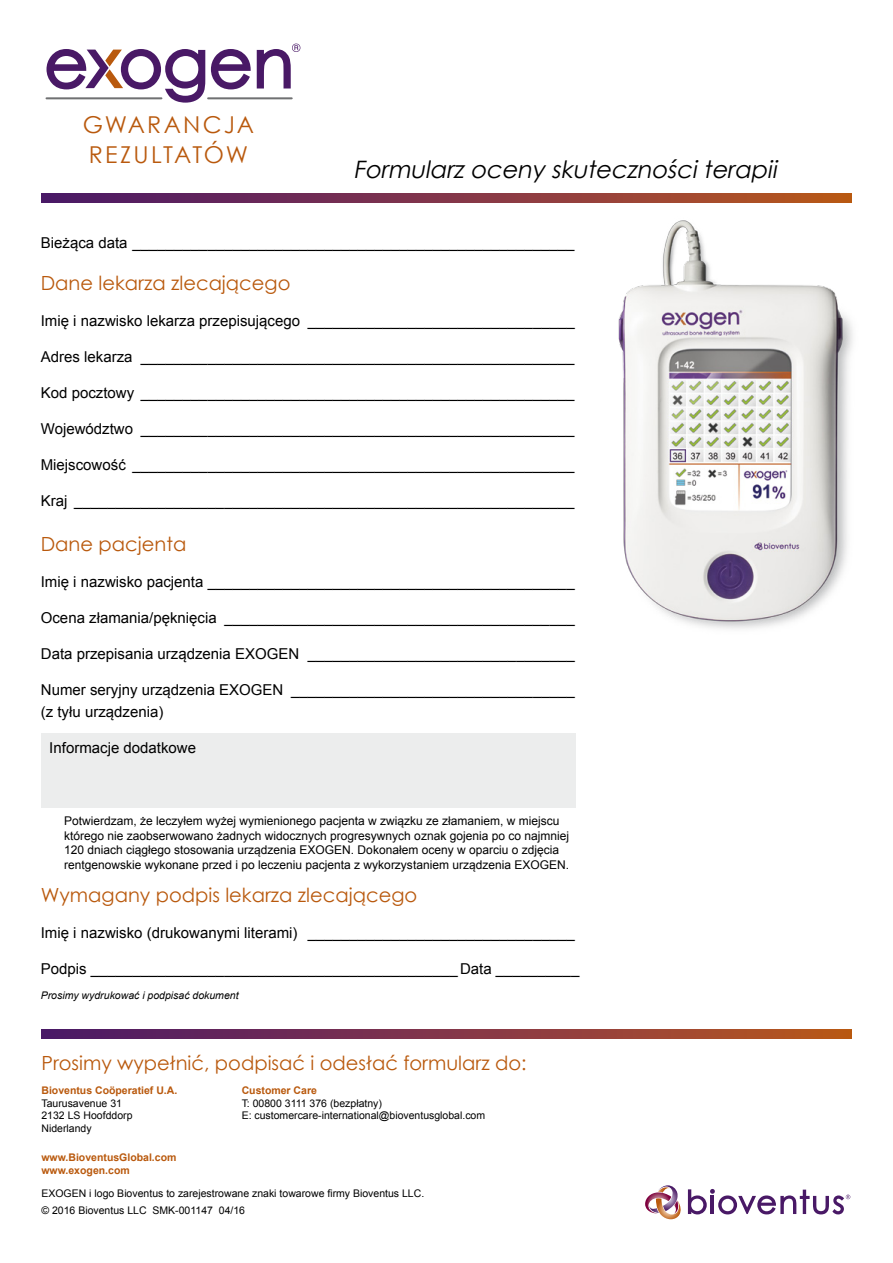
<style>
.page{position:relative;width:893px;height:1263px;background:#fff}
.page>*{position:absolute;margin:0;border:0;box-sizing:border-box;transform-origin:0 0}
.t1{font:italic 24px "Century Gothic";color:#000}
.t2{font:23.25px/30.3px "Century Gothic";letter-spacing:.095em;color:#b9590d;text-align:center}
.t3{font:19.5px "Century Gothic";color:#b9590d}
.t4{font:15px/22.5px "Arial";color:#000}
.t5{font:12px/14.4px "Arial";color:#000}
.t6{font:10.5px/12.6px "Arial";color:#000}
.t7{font:700 10.5px/12.6px "Arial";color:#b9590d}
.t8{font:italic 10.5px "Arial";color:#000}
</style>
<div class="page">
<div style="left:41px;top:733px;width:535px;height:74px;background:#eceded"></div>
<img style="left:618px;top:220px;width:235px;height:409px">
<svg style="left:41px;top:194px;width:810px;height:8px;background:#823645"></svg>
<svg style="left:645px;top:1185px;width:36px;height:34px"></svg>
<svg style="left:688px;top:1189px;width:162px;height:25px"></svg>
<svg style="left:41px;top:1029px;width:810px;height:9px;background:#823645"></svg>
<svg style="left:211px;top:49px;width:40px;height:40px"></svg>
<svg style="left:47px;top:49px;width:158px;height:54px"></svg>
<svg style="left:257px;top:44px;width:43px;height:44px"></svg>
<hr style="left:47px;top:97px;width:114px;height:2px;background:#707172">
<hr style="left:208px;top:97px;width:84px;height:2px;background:#707172">
<h2 class="t2" style="left:83px;top:109px;width:173px;text-align:left">GWARANCJA<br>REZULTATÓW</h2>
<h2 class="t2" style="left:70px;top:109px;width:197px">PERFORMANCE<br>GUARANTEE</h2>
<h1 class="t1" style="left:353px;top:153px;width:431px">Formularzoceny skutecznościterapii</h1>
<p class="t4" style="left:41px;top:231px;width:535px">Bieżąca data _____________________________________________________</p>
<h3 class="t3" style="left:41px;top:269px;width:251px">Dane lekarza zlecającego</h3>
<p class="t4" style="left:41px;top:309px;width:535px">Imię i nazwisko lekarza przepisującego ________________________________</p>
<p class="t4" style="left:41px;top:345px;width:535px">Adres lekarza ____________________________________________________</p>
<p class="t4" style="left:41px;top:381px;width:535px">Kod pocztowy ____________________________________________________</p>
<p class="t4" style="left:41px;top:417px;width:535px">Województwo ____________________________________________________</p>
<p class="t4" style="left:41px;top:453px;width:535px">Miejscowość _____________________________________________________</p>
<p class="t4" style="left:41px;top:489px;width:535px">Kraj ____________________________________________________________</p>
<h3 class="t3" style="left:41px;top:530px;width:147px">Dane pacjenta</h3>
<p class="t4" style="left:41px;top:570px;width:535px">Imię i nazwisko pacjenta ____________________________________________</p>
<p class="t4" style="left:41px;top:606px;width:535px">Ocena złamania/pęknięcia __________________________________________</p>
<p class="t4" style="left:41px;top:642px;width:535px">Data przepisania urządzenia EXOGEN ________________________________</p>
<p class="t4" style="left:41px;top:678px;width:535px">Numer seryjny urządzenia EXOGEN __________________________________ (z tyłu urządzenia)</p>
<p class="t4" style="left:49px;top:737px;width:148px">Informacje dodatkowe</p>
<p class="t5" style="left:64px;top:814px;width:506px">Potwierdzam, że leczyłem wyżej wymienionego pacjenta w związku ze złamaniem, w miejscu którego nie zaobserwowano żadnych widocznych progresywnych oznak gojenia po co najmniej 120 dniach ciągłego stosowania urządzenia EXOGEN. Dokonałem oceny w oparciu o zdjęcia rentgenowskie wykonane przed i po leczeniu pacjenta z wykorzystaniem urządzenia EXOGEN.</p>
<h3 class="t3" style="left:41px;top:881px;width:378px">Wymagany podpis lekarza zlecającego</h3>
<p class="t4" style="left:41px;top:921px;width:535px">Imię i nazwisko (drukowanymi literami) ________________________________</p>
<p class="t4" style="left:41px;top:957px;width:540px">Podpis ____________________________________________ Data __________</p>
<p class="t8" style="left:41px;top:988px;width:199px">Prosimy wydrukować i podpisać dokument</p>
<h3 class="t3" style="left:41px;top:1049px;width:487px">Prosimy wypełnić, podpisać i odesłać formularz do:</h3>
<p class="t7" style="left:41px;top:1084px;width:137px">Bioventus Coöperatief U.A.</p>
<p class="t6" style="left:41px;top:1097px;width:93px">Taurusavenue 31<br>2132 LS Hoofddorp<br>Niderlandy</p>
<p class="t7" style="left:41px;top:1152px;width:136px">www.BioventusGlobal.com www.exogen.com</p>
<p class="t6" style="left:41px;top:1185px;width:384px;line-height:16.8px">EXOGEN i logo Bioventus to zarejestrowane znaki towarowe firmy Bioventus LLC. © 2016 Bioventus LLC SMK-001147 04/16</p>
<p class="t7" style="left:242px;top:1084px;width:77px">Customer Care</p>
<p class="t6" style="left:242px;top:1097px;width:245px">T: 00800 3111 376 (bezpłatny)<br>E: customercare-international@bioventusglobal.com</p>
</div>
